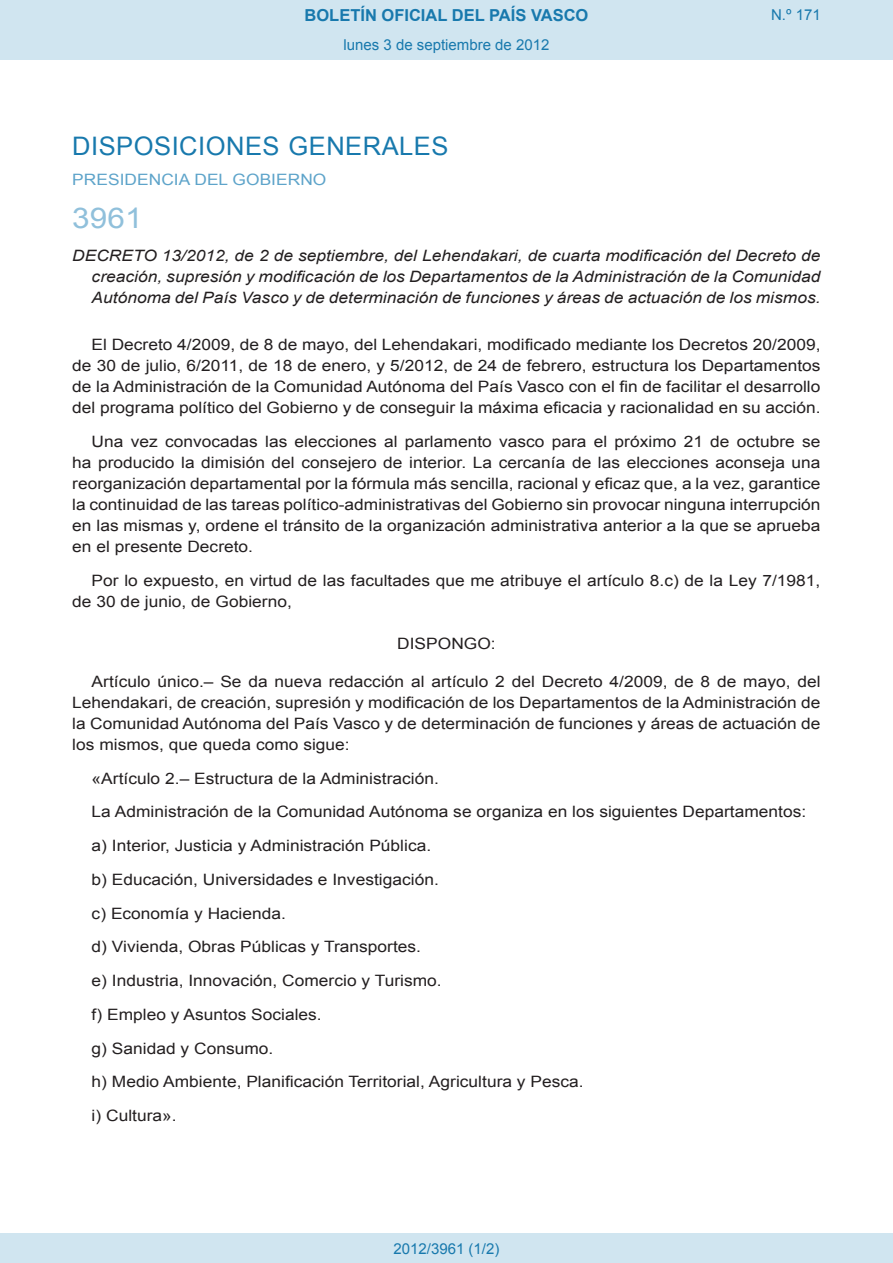
<style>
.page{position:relative;width:893px;height:1263px;background:#fff}
.page>*{position:absolute;margin:0;border:0;box-sizing:border-box;transform-origin:0 0}
.BOPVOrden{font:28.5px "Arial";color:#90c0db;scale:1.11 1}
.BOPVSeccion{font:25.5px "Arial";letter-spacing:.02em;color:#1879ad}
.t1{font:700 16.5px "Arial";color:#1879ad}
.BOPVDetalle{font:15.6px/21px "Arial";color:#231f20;text-align:justify;scale:1.11 1}
.BOPVTitulo{font:italic 15.6px/21px "Arial";color:#231f20;text-align:justify;scale:1.11 1}
.BOPVOrganismo{font:15.6px "Arial";letter-spacing:.005em;color:#5ea4ca;scale:1.11 1}
.BOPVClave{font:15.6px "Arial";color:#231f20;scale:1.11 1}
.Paginacion_Centro{font:15px "Arial";color:#1879ad}
</style>
<div class="page">
<div style="left:0;top:0;width:893px;height:60px;background:#d0e5f0"></div>
<div style="left:0;top:1233px;width:893px;height:30px;background:#d0e5f0"></div>
<p class="t1" style="left:305px;top:4px;width:285px">BOLETÍN OFICIAL DEL PAÍS VASCO</p>
<p class="Paginacion_Centro" style="left:343px;top:35px;width:207px">lunes 3 de septiembre de 2012</p>
<p class="Paginacion_Centro" style="left:771px;top:5px;width:51px">N.º 171</p>
<p class="BOPVSeccion" style="left:72px;top:129px;width:378px">DISPOSICIONES GENERALES</p>
<p class="BOPVOrganismo" style="left:72px;top:169px;width:230px">PRESIDENCIA DEL GOBIERNO</p>
<p class="BOPVOrden" style="left:72px;top:199px;width:65px">3961</p>
<p class="BOPVTitulo" style="left:92px;top:246px;width:658px;text-indent:-19px">DECRETO 13/2012, de 2 de septiembre, del Lehendakari, de cuarta modificación del Decreto de creación, supresión y modificación de los Departamentos de la Administración de la Comunidad Autónoma del País Vasco y de determinación de funciones y áreas de actuación de los mismos.</p>
<p class="BOPVDetalle" style="left:72px;top:334px;width:676px;text-indent:19px">El Decreto 4/2009, de 8 de mayo, del Lehendakari, modificado mediante los Decretos 20/2009, de 30 de julio, 6/2011, de 18 de enero, y 5/2012, de 24 de febrero, estructura los Departamentos de la Administración de la Comunidad Autónoma del País Vasco con el fin de facilitar el desarrollo del programa político del Gobierno y de conseguir la máxima eficacia y racionalidad en su acción.</p>
<p class="BOPVDetalle" style="left:72px;top:431px;width:676px;text-indent:19px">Una vez convocadas las elecciones al parlamento vasco para el próximo 21 de octubre se ha producido la dimisión del consejero de interior. La cercanía de las elecciones aconseja una reorganización departamental por la fórmula más sencilla, racional y eficaz que, a la vez, garantice la continuidad de las tareas político-administrativas del Gobierno sin provocar ninguna interrupción en las mismas y, ordene el tránsito de la organización administrativa anterior a la que se aprueba en el presente Decreto.</p>
<p class="BOPVDetalle" style="left:72px;top:570px;width:675px;text-indent:19px">Por lo expuesto, en virtud de las facultades que me atribuye el artículo 8.c) de la Ley 7/1981, de 30 de junio, de Gobierno,</p>
<p class="BOPVClave" style="left:397px;top:633px;width:90px">DISPONGO:</p>
<p class="BOPVDetalle" style="left:72px;top:671px;width:676px;text-indent:19px">Artículo único.– Se da nueva redacción al artículo 2 del Decreto 4/2009, de 8 de mayo, del Lehendakari, de creación, supresión y modificación de los Departamentos de la Administración de la Comunidad Autónoma del País Vasco y de determinación de funciones y áreas de actuación de los mismos, que queda como sigue:</p>
<p class="BOPVDetalle" style="left:92px;top:768px;width:314px">«Artículo 2.– Estructura de la Administración.</p>
<p class="BOPVDetalle" style="left:92px;top:801px;width:645px">La Administración de la Comunidad Autónoma se organiza en los siguientes Departamentos:</p>
<p class="BOPVDetalle" style="left:92px;top:835px;width:307px">a) Interior, Justicia y Administración Pública.</p>
<p class="BOPVDetalle" style="left:92px;top:869px;width:314px">b) Educación, Universidades e Investigación.</p>
<p class="BOPVDetalle" style="left:92px;top:903px;width:177px">c) Economía y Hacienda.</p>
<p class="BOPVDetalle" style="left:92px;top:936px;width:298px">d) Vivienda, Obras Públicas y Transportes.</p>
<p class="BOPVDetalle" style="left:92px;top:970px;width:317px">e) Industria, Innovación, Comercio y Turismo.</p>
<p class="BOPVDetalle" style="left:92px;top:1004px;width:209px">f) Empleo y Asuntos Sociales.</p>
<p class="BOPVDetalle" style="left:92px;top:1038px;width:165px">g) Sanidad y Consumo.</p>
<p class="BOPVDetalle" style="left:92px;top:1071px;width:445px">h) Medio Ambiente, Planificación Territorial, Agricultura y Pesca.</p>
<p class="BOPVDetalle" style="left:92px;top:1105px;width:78px">i) Cultura».</p>
<p class="Paginacion_Centro" style="left:393px;top:1238px;width:107px">2012/3961 (1/2)</p>
</div>
